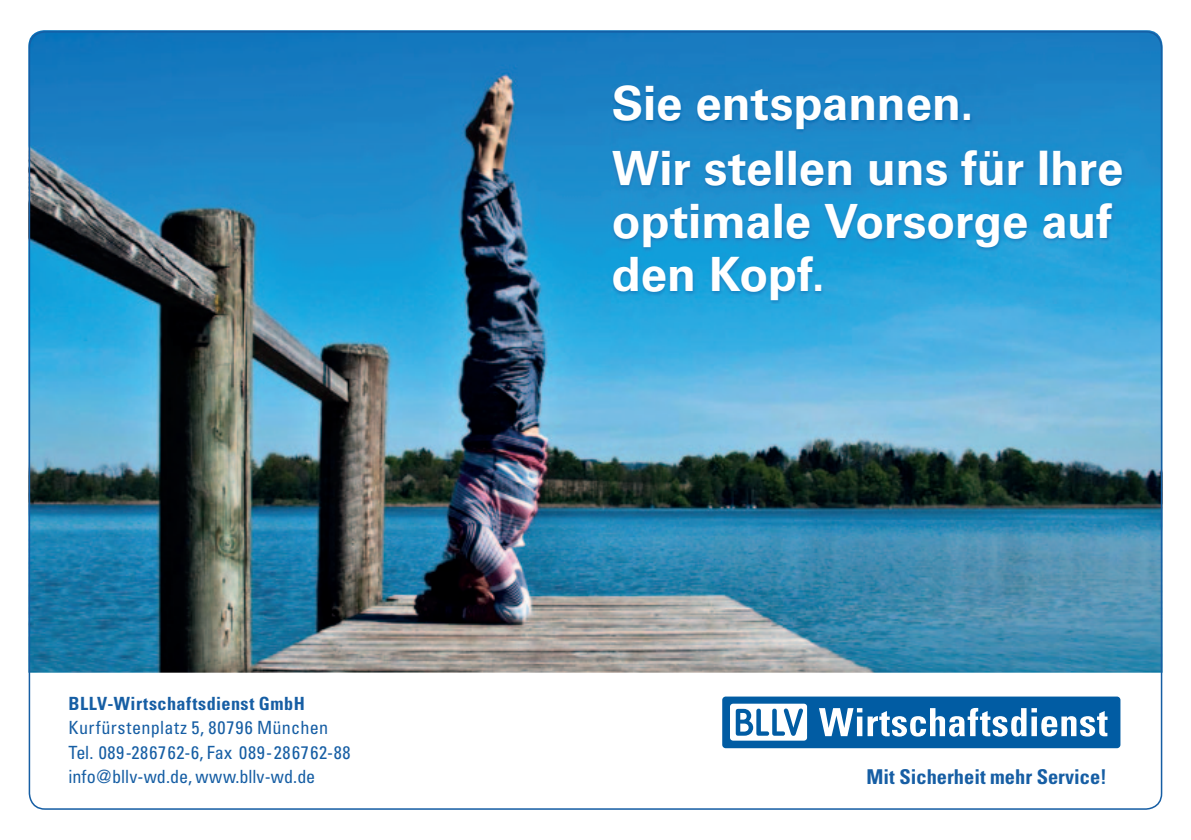
<style>
.page{position:relative;width:1191px;height:840px;background:#fff}
.page>*{position:absolute;margin:0;border:0;box-sizing:border-box;transform-origin:0 0}
.t1{font:700 47.2px/64.4px "Univers";color:#fff}
.t2{font:700 condensed 20.4px "Univers";color:#165ea4}
.t3{font:condensed 18.2px/24.2px "Univers";letter-spacing:.02em;color:#165ea4}
.t4{font:700 condensed 18.2px "Univers";letter-spacing:.03em;color:#165ea4}
</style>
<div class="page">
<img style="left:28px;top:30px;width:1134px;height:642px">
<div style="left:722px;top:696px;width:398px;height:51px;background:#015ca3;border-radius:4px"></div>
<svg style="left:730px;top:703px;width:78px;height:38px"></svg>
<svg style="left:819px;top:707px;width:288px;height:29px"></svg>
<img style="left:611px;top:85px;width:514px;height:218px">
<p class="t4" style="left:68px;top:692px;width:238px">BLLV-Wirtschaftsdienst GmbH</p>
<p class="t3" style="left:68px;top:715px;width:283px">Kurfürstenplatz 5, 80796 München<br>Tel. 089 - 28 67 62-6, Fax 089 - 28 67 62-88 info@bllv-wd.de, www.bllv-wd.de</p>
<h1 class="t1" style="left:612px;top:72px;width:513px">Sie entspannen.<br>Wir stellen uns für Ihre</h1>
<h1 class="t1" style="left:612px;top:195px;width:502px;line-height:53.2px">optimale Vorsorge auf den Kopf.</h1>
<p class="t2" style="left:866px;top:763px;width:242px">Mit Sicherheit mehr Service!</p>
</div>
